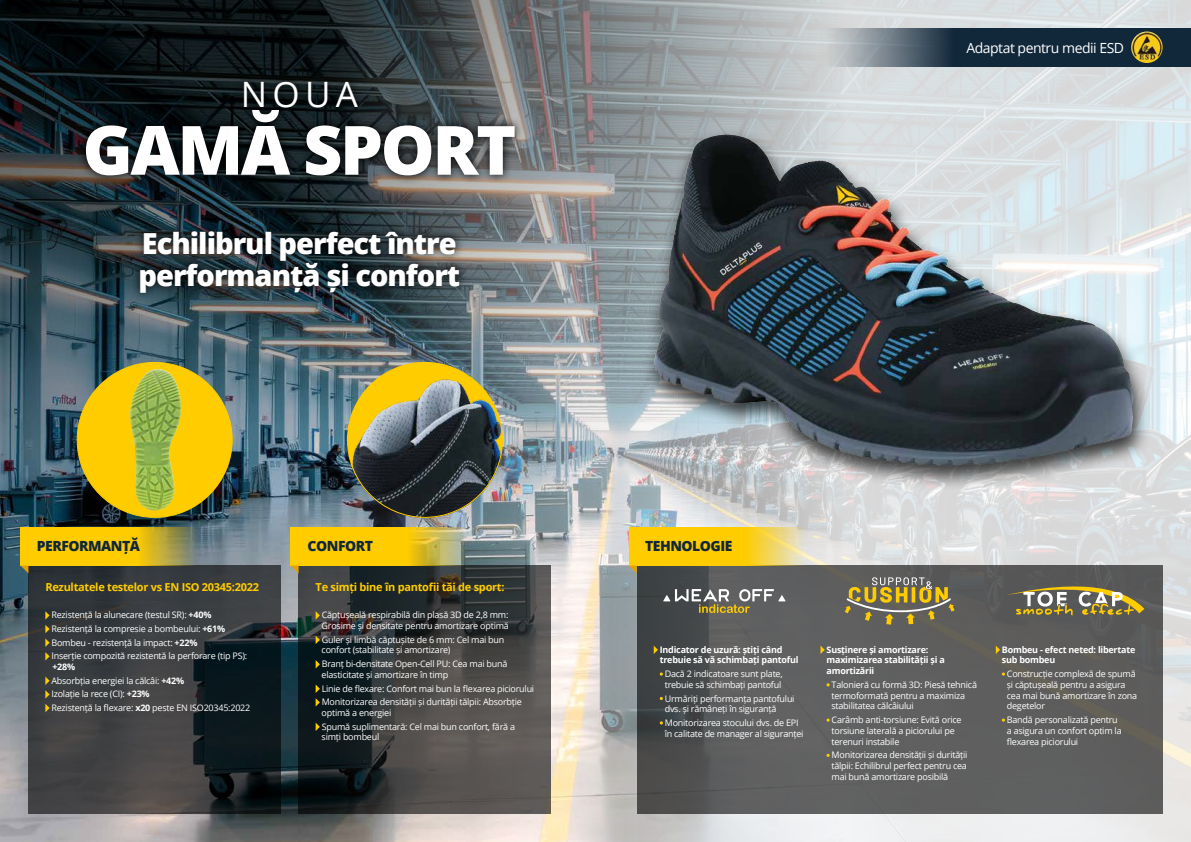
<style>
.page{position:relative;width:1191px;height:842px;background:#fff}
.page>*{position:absolute;margin:0;border:0;box-sizing:border-box;transform-origin:0 0}
.t1{font:800 68px "Open Sans";letter-spacing:-.035em;color:#fff}
.t2{font:35px "Open Sans";color:#fff}
.t3{font:800 29px/32px "Open Sans";letter-spacing:-.035em;color:#fff}
.t4{font:800 14px "Open Sans";letter-spacing:-.035em;color:#11273a}
.t5{font:14px "Open Sans";letter-spacing:-.035em;color:#fff}
.t6{font:700 11px "Open Sans";letter-spacing:-.025em;color:#fc0}
.t7{font:9px/10.8px "Open Sans";letter-spacing:-.025em;color:#fff}
.t8{font:700 9px/10.8px "Open Sans";letter-spacing:-.025em;color:#fff}
.s1{font-weight:700}
</style>
<div class="page">
<svg style="left:0;top:0;width:62px;height:842px;background:#3b4d56"></svg>
<img style="left:62px;top:0;width:1129px;height:842px">
<svg style="left:28px;top:565px;width:253px;height:249px;background:#323638"></svg>
<svg style="left:299px;top:565px;width:252px;height:249px;background:#3a3c3c"></svg>
<svg style="left:636px;top:565px;width:526px;height:249px;background:#5b5b5b"></svg>
<svg style="left:820px;top:28px;width:371px;height:39px;background:#384a59"></svg>
<svg style="left:844px;top:577px;width:110px;height:48px;background:#867c55"></svg>
<div style="left:77px;top:362px;width:155px;height:155px;background:#fc0;border-radius:50%"></div>
<img style="left:130px;top:370px;width:51px;height:141px">
<div style="left:347px;top:362px;width:155px;height:155px;background:#fc0;border-radius:50%"></div>
<img style="left:347px;top:379px;width:156px;height:139px">
<div style="left:642px;top:128px;width:509px;height:363px;background:#000;opacity:.75"></div>
<img style="left:654px;top:139px;width:140px;height:290px">
<img style="left:1131px;top:32px;width:31px;height:31px;border-radius:16px">
<svg style="left:21px;top:527px;width:178px;height:38px;background:#e2bc16"></svg>
<svg style="left:21px;top:565px;width:7px;height:8px"></svg>
<svg style="left:291px;top:527px;width:178px;height:38px;background:#ebc41e"></svg>
<svg style="left:291px;top:565px;width:7px;height:8px"></svg>
<svg style="left:629px;top:527px;width:178px;height:38px;background:#facf26"></svg>
<svg style="left:629px;top:565px;width:8px;height:8px"></svg>
<svg style="left:45px;top:611px;width:5px;height:49px"></svg>
<svg style="left:45px;top:676px;width:5px;height:36px"></svg>
<svg style="left:316px;top:611px;width:4px;height:9px"></svg>
<svg style="left:316px;top:636px;width:4px;height:8px"></svg>
<svg style="left:316px;top:660px;width:4px;height:8px"></svg>
<svg style="left:316px;top:684px;width:4px;height:23px"></svg>
<svg style="left:316px;top:723px;width:4px;height:8px"></svg>
<svg style="left:653px;top:646px;width:5px;height:8px"></svg>
<svg style="left:659px;top:672px;width:4px;height:4px"></svg>
<svg style="left:659px;top:697px;width:4px;height:3px"></svg>
<svg style="left:659px;top:721px;width:4px;height:3px"></svg>
<svg style="left:820px;top:646px;width:4px;height:8px"></svg>
<svg style="left:826px;top:718px;width:3px;height:4px"></svg>
<svg style="left:995px;top:646px;width:5px;height:8px"></svg>
<svg style="left:1001px;top:672px;width:4px;height:4px"></svg>
<svg style="left:1001px;top:718px;width:4px;height:4px"></svg>
<img style="left:131px;top:222px;width:338px;height:80px">
<svg style="left:77px;top:72px;width:447px;height:113px;background:#212628"></svg>
<svg style="left:1005px;top:577px;width:139px;height:38px;background:#80795b"></svg>
<svg style="left:663px;top:589px;width:122px;height:24px;background:#7b796e"></svg>
<h2 class="t2" style="left:241px;top:70px;width:119px">NOUA</h2>
<h1 class="t1" style="left:82px;top:98px;width:435px">GAMĂ SPORT</h1>
<h3 class="t3" style="left:138px;top:226px;width:323px">Echilibrul perfect între performanță și confort</h3>
<h3 class="t5" style="left:966px;top:38px;width:159px">Adaptat pentru medii ESD</h3>
<h3 class="t4" style="left:37px;top:536px;width:105px">PERFORMANȚĂ</h3>
<p class="t6" style="left:45px;top:579px;width:215px">Rezultatele testelor vs EN ISO 20345:2022</p>
<p class="t7" style="left:51px;top:608px;width:197px;line-height:13.6px">Rezistență la alunecare (testul SR): <span class="s1">+40% </span>Rezistență la compresie a bombeului: <span class="s1">+61% </span>Bombeu - rezistență la impact: <span class="s1">+22%<br></span>Inserție compozită rezistentă la perforare (tip PS):</p>
<p class="t7" style="left:51px;top:660px;width:200px;line-height:13.6px"><span class="s1">+28%<br></span>Absorbția energiei la călcâi: <span class="s1">+42%<br></span>Izolație la rece (CI): <span class="s1">+23%<br></span>Rezistență la flexare: <span class="s1">x20</span> peste EN ISO20345:2022</p>
<h3 class="t4" style="left:307px;top:535px;width:67px">CONFORT</h3>
<h3 class="t4" style="left:645px;top:536px;width:89px">TEHNOLOGIE</h3>
<p class="t6" style="left:316px;top:579px;width:190px">Te simți bine în pantofii tăi de sport:</p>
<p class="t7" style="left:322px;top:609px;width:189px">Căptușeală respirabilă din plasă 3D de 2,8 mm:<br>Grosime și densitate pentru amortizare optimă</p>
<p class="t7" style="left:322px;top:634px;width:184px">Guler și limbă căptușite de 6 mm: Cel mai bun confort (stabilitate și amortizare)</p>
<p class="t7" style="left:322px;top:658px;width:187px">Branț bi-densitate Open-Cell PU: Cea mai bună elasticitate și amortizare în timp</p>
<p class="t7" style="left:322px;top:681px;width:214px;line-height:13.6px">Linie de flexare: Confort mai bun la flexarea piciorului<br>Monitorizarea densității și durității tălpii: Absorbție</p>
<p class="t7" style="left:322px;top:706px;width:195px;line-height:13.6px">optimă a energiei<br>Spumă suplimentară: Cel mai bun confort, fără a</p>
<p class="t7" style="left:322px;top:731px;width:59px">simți bombeul</p>
<p class="t8" style="left:660px;top:644px;width:140px">Indicator de uzură: știți când trebuie să vă schimbați pantoful</p>
<p class="t7" style="left:665px;top:668px;width:119px">Dacă 2 indicatoare sunt plate, trebuie să schimbați pantoful</p>
<p class="t7" style="left:665px;top:693px;width:131px">Urmăriți performanța pantofului dvs. și rămâneți în siguranță</p>
<p class="t7" style="left:665px;top:717px;width:140px">Monitorizarea stocului dvs. de EPI în calitate de manager al siguranței</p>
<p class="t8" style="left:826px;top:644px;width:120px">Susținere și amortizare: maximizarea stabilității și a amortizării</p>
<p class="t7" style="left:831px;top:679px;width:147px">Talonieră cu formă 3D: Piesă tehnică termoformată pentru a maximiza stabilitatea călcâiului</p>
<p class="t7" style="left:831px;top:714px;width:132px">Carâmb anti-torsiune: Evită orice torsiune laterală a piciorului pe terenuri instabile</p>
<p class="t7" style="left:831px;top:749px;width:137px;text-align:justify">Monitorizarea densității și durității tălpii: Echilibrul perfect pentru cea mai bună amortizare posibilă</p>
<p class="t8" style="left:1001px;top:644px;width:135px">Bombeu - efect neted: libertate sub bombeu</p>
<p class="t7" style="left:1006px;top:668px;width:132px">Construcție complexă de spumă și căptușeală pentru a asigura cea mai bună amortizare în zona degetelor</p>
<p class="t7" style="left:1006px;top:714px;width:116px">Bandă personalizată pentru a asigura un confort optim la flexarea piciorului</p>
</div>
